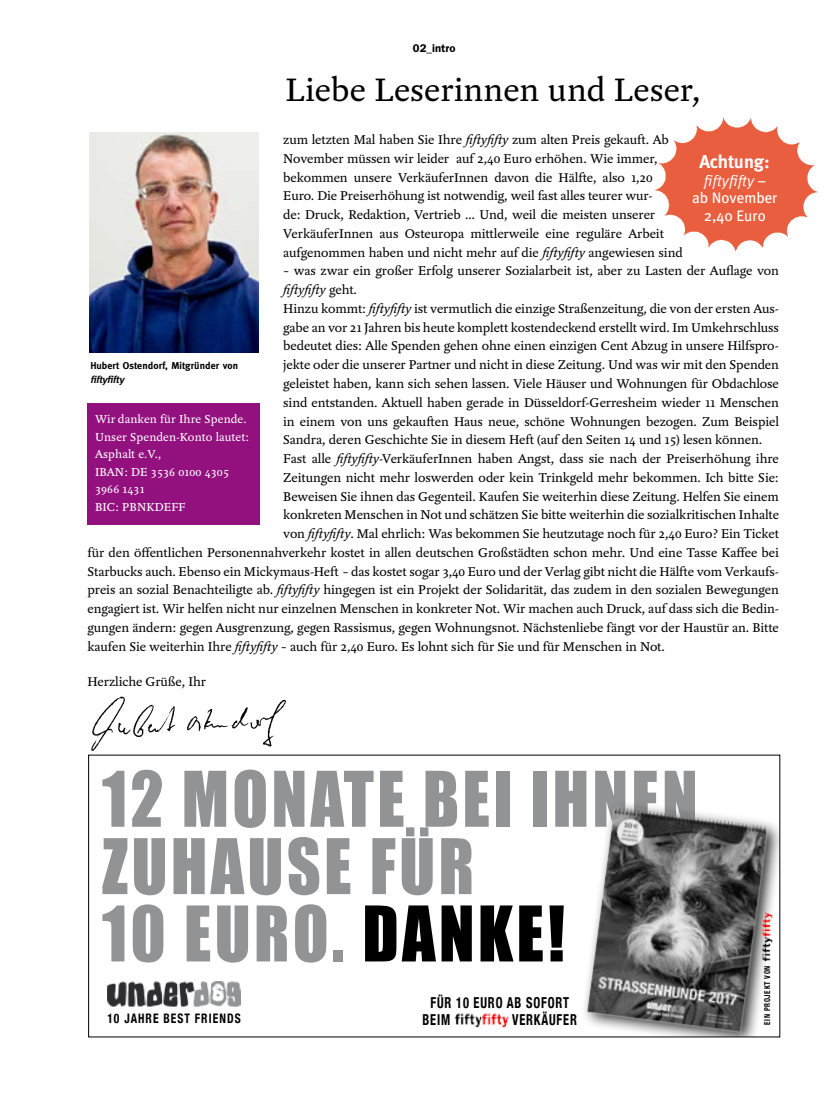
<style>
.page{position:relative;width:833px;height:1099px;background:#fff}
.page>*{position:absolute;margin:0;border:0;box-sizing:border-box;transform-origin:0 0}
.t1{font:70.75px/67.4px "Impact";letter-spacing:.05em;color:#929395;scale:.93 1}
.Headline_4{font:35.12px "Yoga OT";color:#000}
.Zwischenheadline{font:700 18.62px "Meta";letter-spacing:.005em;color:#fff}
.Zwischenheadline-2{font:15.25px "Meta";letter-spacing:.005em;color:#fff}
.Zwischenheadline-3{font:italic 15.25px "Meta";letter-spacing:.005em;color:#fff}
.t2{font:700 condensed 15.12px/16.8px "Helvetica Neue";letter-spacing:.07em;color:#000;scale:.82 1}
.Edi{font:13.75px/18.8px "Yoga OT";letter-spacing:-.005em;color:#000}
.t3{font:700 condensed 13.12px "Helvetica Neue";letter-spacing:.09em;color:#000;scale:.88 1}
.Kleinanzeigen_Fließt{font:12.5px "Yoga OT";letter-spacing:.01em;color:#fff}
.Rubrik_links{font:600 11.25px "Franklin Gothic";color:#000}
.Bildunterschrift{font:700 10px/13.8px "Meta";letter-spacing:.01em;color:#000}
.t4{font:700 condensed 8.12px "Helvetica Neue";letter-spacing:.09em;color:#000;scale:.88 1}
.s1{font-style:italic}
.s2{font-style:normal}
.s3{color:#000}
</style>
<div class="page">
<div style="left:87px;top:404px;width:173px;height:121px;background:#93117e"></div>
<img style="left:585px;top:804px;width:193px;height:231px">
<img style="left:107px;top:981px;width:134px;height:26px">
<img style="left:761px;top:911px;width:14px;height:53px">
<img style="left:454px;top:1013px;width:55px;height:15px">
<img style="left:89px;top:133px;width:169px;height:220px">
<img style="left:655px;top:117px;width:162px;height:134px">
<img style="left:91px;top:696px;width:195px;height:55px">
<p class="Rubrik_links" style="left:413px;top:41px;width:44px">02_intro</p>
<p class="Headline_4" style="left:285px;top:71px;width:417px">Liebe Leserinnen und Leser,</p>
<p class="Edi" style="left:283px;top:131px;width:401px">zum letzten Mal haben Sie Ihre <span class="s1">fiftyfifty</span> zum alten Preis gekauft. Ab November müssen wir leider auf 2,40 Euro erhöhen. Wie immer, bekommen unsere VerkäuferInnen davon die Hälfte, also 1,20<br>Euro. Die Preiserhöhung ist notwendig, weil fast alles teurer wur-<br>de: Druck, Redaktion, Vertrieb … Und, weil die meisten unserer VerkäuferInnen aus Osteuropa mittlerweile eine reguläre Arbeit aufgenommen haben und nicht mehr auf die <span class="s1">fiftyfifty</span> angewiesen sind</p>
<p class="Edi" style="left:283px;top:262px;width:497px">– was zwar ein großer Erfolg unserer Sozialarbeit ist, aber zu Lasten der Auflage von <span class="s1">fiftyfifty</span> geht.</p>
<p class="Edi" style="left:283px;top:299px;width:497px;text-align:justify">Hinzu kommt: <span class="s1">fiftyfifty</span> ist vermutlich die einzige Straßenzeitung, die von der ersten Aus&shy;gabe an vor 21 Jahren bis heute komplett kostendeckend erstellt wird. Im Umkehrschluss bedeutet dies: Alle Spenden gehen ohne einen einzigen Cent Abzug in unsere Hilfspro&shy;jekte oder die unserer Partner und nicht in diese Zeitung. Und was wir mit den Spenden geleistet haben, kann sich sehen lassen. Viele Häuser und Wohnungen für Obdachlose sind entstanden. Aktuell haben gerade in Düsseldorf-Gerresheim wieder 11 Menschen in einem von uns gekauften Haus neue, schöne Wohnungen bezogen. Zum Beispiel Sandra, deren Geschichte Sie in diesem Heft (auf den Seiten 14 und 15) lesen können.</p>
<p class="Edi" style="left:283px;top:449px;width:497px">Fast alle <span class="s1">fiftyfifty</span>-VerkäuferInnen haben Angst, dass sie nach der Preiserhöhung ihre</p>
<p class="Edi" style="left:283px;top:468px;width:497px">Zeitungen nicht mehr loswerden oder kein Trinkgeld mehr bekommen. Ich bitte Sie:</p>
<p class="Edi" style="left:283px;top:487px;width:497px">Beweisen Sie ihnen das Gegenteil. Kaufen Sie weiterhin diese Zeitung. Helfen Sie einem</p>
<p class="Edi" style="left:283px;top:506px;width:497px">konkreten Menschen in Not und schätzen Sie bitte weiterhin die sozialkritischen Inhalte</p>
<p class="Edi" style="left:283px;top:524px;width:497px">von <span class="s1">fiftyfifty</span>. Mal ehrlich: Was bekommen Sie heutzutage noch für 2,40 Euro? Ein Ticket</p>
<p class="Edi" style="left:87px;top:543px;width:693px">für den öffentlichen Personennahverkehr kostet in allen deutschen Großstädten schon mehr. Und eine Tasse Kaffee bei</p>
<p class="Edi" style="left:87px;top:562px;width:693px">Starbucks auch. Ebenso ein Mickymaus-Heft – das kostet sogar 3,40 Euro und der Verlag gibt nicht die Hälfte vom Verkaufs-</p>
<p class="Edi" style="left:87px;top:581px;width:693px">preis an sozial Benachteiligte ab. <span class="s1">fiftyfifty</span> hingegen ist ein Projekt der Solidarität, das zudem in den sozialen Bewegungen</p>
<p class="Edi" style="left:87px;top:599px;width:693px">engagiert ist. Wir helfen nicht nur einzelnen Menschen in konkreter Not. Wir machen auch Druck, auf dass sich die Bedin-</p>
<p class="Edi" style="left:87px;top:618px;width:693px">gungen ändern: gegen Ausgrenzung, gegen Rassismus, gegen Wohnungsnot. Nächstenliebe fängt vor der Haustür an. Bitte</p>
<p class="Edi" style="left:87px;top:637px;width:579px">kaufen Sie weiterhin Ihre <span class="s1">fiftyfifty</span> – auch für 2,40 Euro. Es lohnt sich für Sie und für Menschen in Not.</p>
<p class="Edi" style="left:87px;top:672px;width:120px">Herzliche Grüße, Ihr</p>
<p class="Zwischenheadline" style="left:699px;top:151px;width:72px">Achtung:</p>
<p class="Zwischenheadline-3" style="left:704px;top:171px;width:63px">fiftyfifty <span class="s2">–</span></p>
<p class="Zwischenheadline-2" style="left:692px;top:189px;width:87px">ab November</p>
<p class="Zwischenheadline-2" style="left:704px;top:206px;width:63px">2,40 Euro</p>
<p class="Bildunterschrift" style="left:90px;top:358px;width:149px">Hubert Ostendorf, Mitgründer von <span class="s1">fifty fifty</span></p>
<p class="Kleinanzeigen_Fließt" style="left:95px;top:412px;width:153px">Wir danken für Ihre Spende.</p>
<p class="Kleinanzeigen_Fließt" style="left:95px;top:430px;width:155px">Unser Spenden-Konto lautet:</p>
<p class="Kleinanzeigen_Fließt" style="left:95px;top:447px;width:68px">Asphalt e.V.,</p>
<p class="Kleinanzeigen_Fließt" style="left:95px;top:465px;width:135px">IBAN: DE 3536 0100 4305</p>
<p class="Kleinanzeigen_Fließt" style="left:95px;top:482px;width:51px">3966 1431</p>
<p class="Kleinanzeigen_Fließt" style="left:95px;top:500px;width:92px">BIC: PBNKDEFF</p>
<p class="t1" style="left:102px;top:763px;width:642px">12 MONATE BEI IHNEN<br>ZUHAUSE FÜR<br>10 EURO. <span class="s3">DANKE!</span></p>
<p class="t3" style="left:107px;top:1007px;width:153px">10 JAHRE BEST FRIENDS</p>
<p class="t2" style="left:422px;top:993px;width:180px;text-indent:8px">FÜR 10 EURO AB SOFORT<br>BEIM</p>
<p class="t2" style="left:512px;top:1010px;width:81px">VERKÄUFER</p>
<p class="t4" style="left:760px;top:1024px;width:68px;rotate:-90deg">EIN PROJEKT VON</p>
</div>
